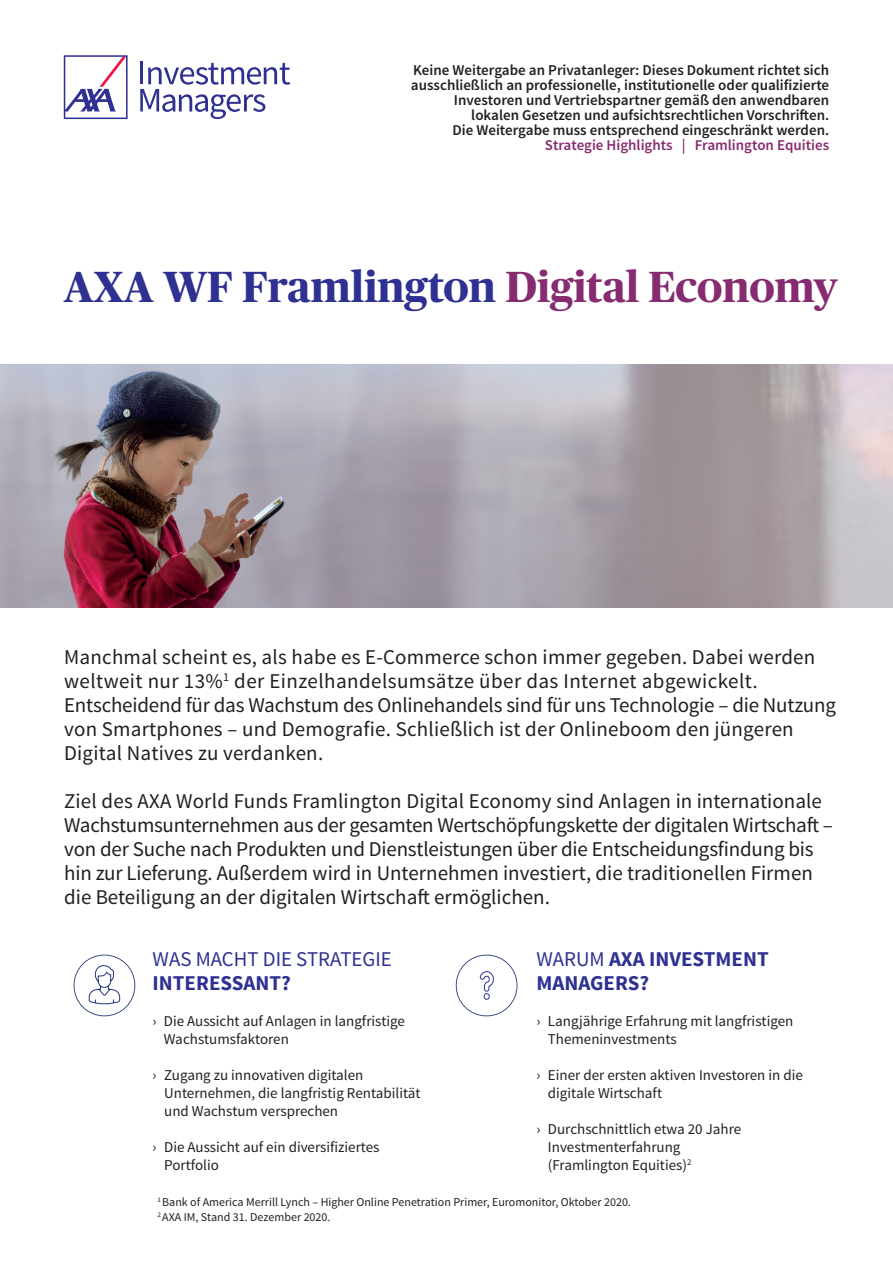
<style>
.page{position:relative;width:893px;height:1263px;background:#fff}
.page>*{position:absolute;margin:0;border:0;box-sizing:border-box;transform-origin:0 0}
.t1{font:700 43.5px "Publico Headline";color:#2e3092}
.t2{font:21px/24px "Source Sans Pro";color:#231f20}
.t3{font:700 21px/24px "Source Sans Pro";color:#2e3092}
.t4{font:21px "Source Sans Pro";color:#2e3092}
.t5{font:15px/18px "Source Sans Pro";color:#231f20}
.t6{font:600 15px/15px "Source Sans Pro";color:#231f20;text-align:right}
.t7{font:600 15px "Source Sans Pro";color:#862b70}
.t8{font:12px/15px "Source Sans Pro";color:#231f20}
.s1{color:#862b70}
.s2{font-weight:400}
</style>
<div class="page">
<svg style="left:456px;top:955px;width:61px;height:61px"></svg>
<svg style="left:74px;top:955px;width:61px;height:61px"></svg>
<img style="left:0;top:364px;width:893px;height:244px">
<svg style="left:64px;top:55px;width:64px;height:64px"></svg>
<hr style="left:140px;top:62px;width:3px;height:22px;background:#2e3092">
<svg style="left:140px;top:63px;width:150px;height:56px"></svg>
<p class="t6" style="left:411px;top:63px;width:420px">Keine Weitergabe an Privatanleger: Dieses Dokument richtet sich ausschließlich an professionelle, institutionelle oder qualifizierte Investoren und Vertriebspartner gemäß den anwendbaren lokalen Gesetzen und aufsichtsrechtlichen Vorschriften.<br>Die Weitergabe muss entsprechend eingeschränkt werden.</p>
<p class="t7" style="left:545px;top:136px;width:286px">Strategie Highlights | Framlington Equities</p>
<h1 class="t1" style="left:64px;top:256px;width:775px">AXA WF Framlington <span class="s1">Digital Economy</span></h1>
<p class="t2" style="left:64px;top:645px;width:773px">Manchmal scheint es, als habe es E-Commerce schon immer gegeben. Dabei werden weltweit nur 13%<sup>1</sup> der Einzelhandelsumsätze über das Internet abgewickelt.<br>Entscheidend für das Wachstum des Onlinehandels sind für uns Technologie – die Nutzung von Smartphones – und Demografie. Schließlich ist der Onlineboom den jüngeren Digital Natives zu verdanken.</p>
<p class="t2" style="left:64px;top:789px;width:770px">Ziel des AXA World Funds Framlington Digital Economy sind Anlagen in internationale Wachstumsunternehmen aus der gesamten Wertschöpfungskette der digitalen Wirtschaft – von der Suche nach Produkten und Dienstleistungen über die Entscheidungsfindung bis hin zur Lieferung. Außerdem wird in Unternehmen investiert, die traditionellen Firmen die Beteiligung an der digitalen Wirtschaft ermöglichen.</p>
<p class="t4" style="left:153px;top:946px;width:241px">WAS MACHT DIE STRATEGIE</p>
<p class="t3" style="left:153px;top:972px;width:140px">INTERESSANT?</p>
<p class="t5" style="left:164px;top:1012px;width:243px;text-indent:-11px">› Die Aussicht auf Anlagen in langfristige<br>Wachstumsfaktoren</p>
<p class="t5" style="left:164px;top:1066px;width:258px;text-indent:-12px">› Zugang zu innovativen digitalen<br>Unternehmen, die langfristig Rentabilität und Wachstum versprechen</p>
<p class="t5" style="left:164px;top:1138px;width:217px;text-indent:-12px">› Die Aussicht auf ein diversifiziertes<br>Portfolio</p>
<p class="t3" style="left:536px;top:948px;width:234px"><span class="s2">WARUM</span> AXA INVESTMENT<br>MANAGERS?</p>
<p class="t5" style="left:548px;top:1012px;width:247px;text-indent:-12px">› Langjährige Erfahrung mit langfristigen<br>Themeninvestments</p>
<p class="t5" style="left:548px;top:1066px;width:256px;text-indent:-12px">› Einer der ersten aktiven Investoren in die digitale Wirtschaft</p>
<p class="t5" style="left:548px;top:1120px;width:195px;text-indent:-12px">› Durchschnittlich etwa 20 Jahre<br>Investmenterfahrung (Framlington Equities)<sup>2</sup></p>
<p class="t8" style="left:157px;top:1195px;width:475px"><sup>1</sup> Bank of America Merrill Lynch – Higher Online Penetration Primer, Euromonitor, Oktober 2020.<br><sup>2</sup> AXA IM, Stand 31. Dezember 2020.</p>
</div>
